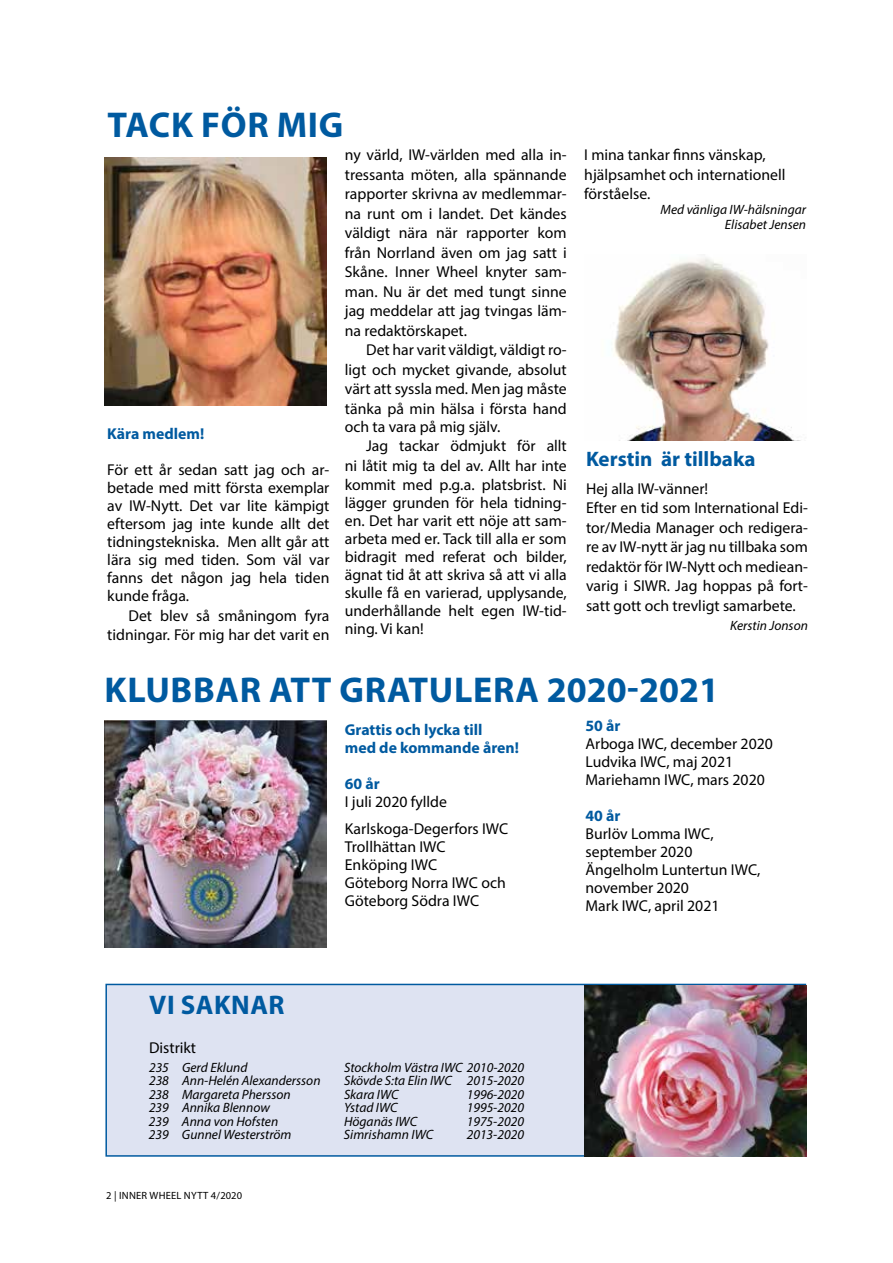
<style>
.page{position:relative;width:893px;height:1263px;background:#fff}
.page>*{position:absolute;margin:0;border:0;box-sizing:border-box;transform-origin:0 0}
.t1{font:700 36px "Myriad Pro";letter-spacing:.02em;color:#005aa0}
.t2{font:700 27px "Myriad Pro";letter-spacing:.02em;color:#005aa0}
.t3{font:700 21px "Myriad Pro";color:#005aa0}
.t4{font:15.75px/18px "Myriad Pro";color:#000}
.t5{font:700 15.75px/18px "Myriad Pro";color:#005aa0}
.t6{font:italic 13.5px/15px "Myriad Pro";color:#000;text-align:right}
.t7{font:10.5px "Myriad Pro";letter-spacing:.025em;color:#000}
</style>
<div class="page">
<div style="left:106px;top:984px;width:699px;height:172px;background:#dee3f2"></div>
<div style="left:105px;top:984px;width:701px;height:173px;border:2px solid #005aa0"></div>
<img style="left:584px;top:985px;width:222px;height:172px">
<img style="left:104px;top:157px;width:222px;height:249px">
<img style="left:104px;top:721px;width:222px;height:227px">
<img style="left:614px;top:257px;width:187px;height:184px">
<h1 class="t1" style="left:108px;top:101px;width:237px">TACK FÖR MIG</h1>
<p class="t5" style="left:107px;top:424px;width:98px">Kära medlem!</p>
<p class="t4" style="left:107px;top:461px;width:224px;text-align:justify">För ett år sedan satt jag och ar&shy;betade med mitt första exemplar av IW-Nytt. Det var lite kämpigt eftersom jag inte kunde allt det tidningstekniska. Men allt går att lära sig med tiden. Som väl var fanns det någon jag hela tiden kunde fråga.</p>
<p class="t4" style="left:107px;top:605px;width:224px;line-height:19.5px;text-align:right">Det blev så småningom fyra tidningar. För mig har det varit en</p>
<p class="t4" style="left:345px;top:145px;width:223px;line-height:19.5px;text-align:justify">ny värld, IW-världen med alla in&shy;tressanta möten, alla spännande rapporter skrivna av medlemmar&shy;na runt om i landet. Det kändes väldigt nära när rapporter kom från Norrland även om jag satt i Skåne. Inner Wheel knyter sam&shy;man. Nu är det med tungt sinne jag meddelar att jag tvingas läm&shy;na redaktörskapet.</p>
<p class="t4" style="left:345px;top:340px;width:223px;line-height:19.5px;text-align:justify;text-indent:21px">Det har varit väldigt, väldigt ro&shy;ligt och mycket givande, absolut värt att syssla med. Men jag måste tänka på min hälsa i första hand</p>
<p class="t4" style="left:345px;top:417px;width:157px">och ta vara på mig själv.</p>
<p class="t4" style="left:366px;top:437px;width:202px">Jag tackar ödmjukt för allt</p>
<p class="t4" style="left:345px;top:456px;width:223px">ni låtit mig ta del av. Allt har inte</p>
<p class="t4" style="left:345px;top:476px;width:223px">kommit med p.g.a. platsbrist. Ni</p>
<p class="t4" style="left:345px;top:494px;width:223px;text-align:justify">lägger grunden för hela tidning&shy;en. Det har varit ett nöje att sam&shy;arbeta med er. Tack till alla er som bidragit med referat och bilder, ägnat tid åt att skriva så att vi alla skulle få en varierad, upplysande, underhållande helt egen IW-tid&shy;ning. Vi kan!</p>
<p class="t4" style="left:584px;top:145px;width:203px;line-height:19.5px">I mina tankar finns vänskap, hjälpsamhet och internationell förståelse.</p>
<p class="t6" style="left:660px;top:202px;width:147px">Med vänliga IW-hälsningar<br>Elisabet Jensen</p>
<h3 class="t3" style="left:586px;top:445px;width:171px">Kerstin är tillbaka</h3>
<p class="t4" style="left:586px;top:478px;width:223px;line-height:19.5px">Hej alla IW-vänner!<br>Efter en tid som International Edi&shy;tor/Media Manager och redigera&shy;re av IW-nytt är jag nu tillbaka som redaktör för IW-Nytt och mediean&shy;varig i SIWR. Jag hoppas på fort&shy;satt gott och trevligt samarbete.</p>
<p class="t6" style="left:730px;top:618px;width:79px">Kerstin Jonson</p>
<h1 class="t1" style="left:105px;top:667px;width:616px">KLUBBAR ATT GRATULERA 2020-2021</h1>
<p class="t5" style="left:345px;top:720px;width:176px">Grattis och lycka till<br>med de kommande åren!</p>
<p class="t5" style="left:345px;top:774px;width:36px">60 år</p>
<p class="t4" style="left:345px;top:788px;width:165px;line-height:26.5px">I juli 2020 fyllde<br>Karlskoga-Degerfors IWC</p>
<p class="t4" style="left:345px;top:837px;width:162px">Trollhättan IWC<br>Enköping IWC<br>Göteborg Norra IWC och<br>Göteborg Södra IWC</p>
<p class="t5" style="left:585px;top:716px;width:36px">50 år</p>
<p class="t4" style="left:585px;top:734px;width:189px">Arboga IWC, december 2020<br>Ludvika IWC, maj 2021<br>Mariehamn IWC, mars 2020</p>
<p class="t5" style="left:585px;top:806px;width:36px">40 år</p>
<p class="t4" style="left:585px;top:824px;width:176px">Burlöv Lomma IWC, september 2020<br>Ängelholm Luntertun IWC, november 2020<br>Mark IWC, april 2021</p>
<h2 class="t2" style="left:149px;top:988px;width:137px">VI SAKNAR</h2>
<p class="t4" style="left:149px;top:1038px;width:49px">Distrikt</p>
<p class="t6" style="left:149px;top:1059px;width:100px">235 Gerd Eklund</p>
<p class="t6" style="left:344px;top:1059px;width:181px">Stockholm Västra IWC 2010-2020</p>
<p class="t6" style="left:149px;top:1073px;width:173px">238 Ann-Helén Alexandersson</p>
<p class="t6" style="left:344px;top:1073px;width:181px">Skövde S:ta Elin IWC 2015-2020</p>
<p class="t6" style="left:149px;top:1086px;width:143px">238 Margareta Phersson</p>
<p class="t6" style="left:344px;top:1086px;width:56px">Skara IWC</p>
<p class="t6" style="left:467px;top:1086px;width:59px">1996-2020</p>
<p class="t6" style="left:149px;top:1100px;width:122px">239 Annika Blennow</p>
<p class="t6" style="left:344px;top:1100px;width:55px">Ystad IWC</p>
<p class="t6" style="left:467px;top:1100px;width:59px">1995-2020</p>
<p class="t6" style="left:149px;top:1113px;width:131px">239 Anna von Hofsten</p>
<p class="t6" style="left:344px;top:1113px;width:75px">Höganäs IWC</p>
<p class="t6" style="left:467px;top:1113px;width:59px">1975-2020</p>
<p class="t6" style="left:149px;top:1127px;width:144px">239 Gunnel Westerström</p>
<p class="t6" style="left:344px;top:1127px;width:91px">Simrishamn IWC</p>
<p class="t6" style="left:467px;top:1127px;width:59px">2013-2020</p>
<p class="t7" style="left:106px;top:1188px;width:137px">2 | INNER WHEEL NYTT 4/2020</p>
</div>
